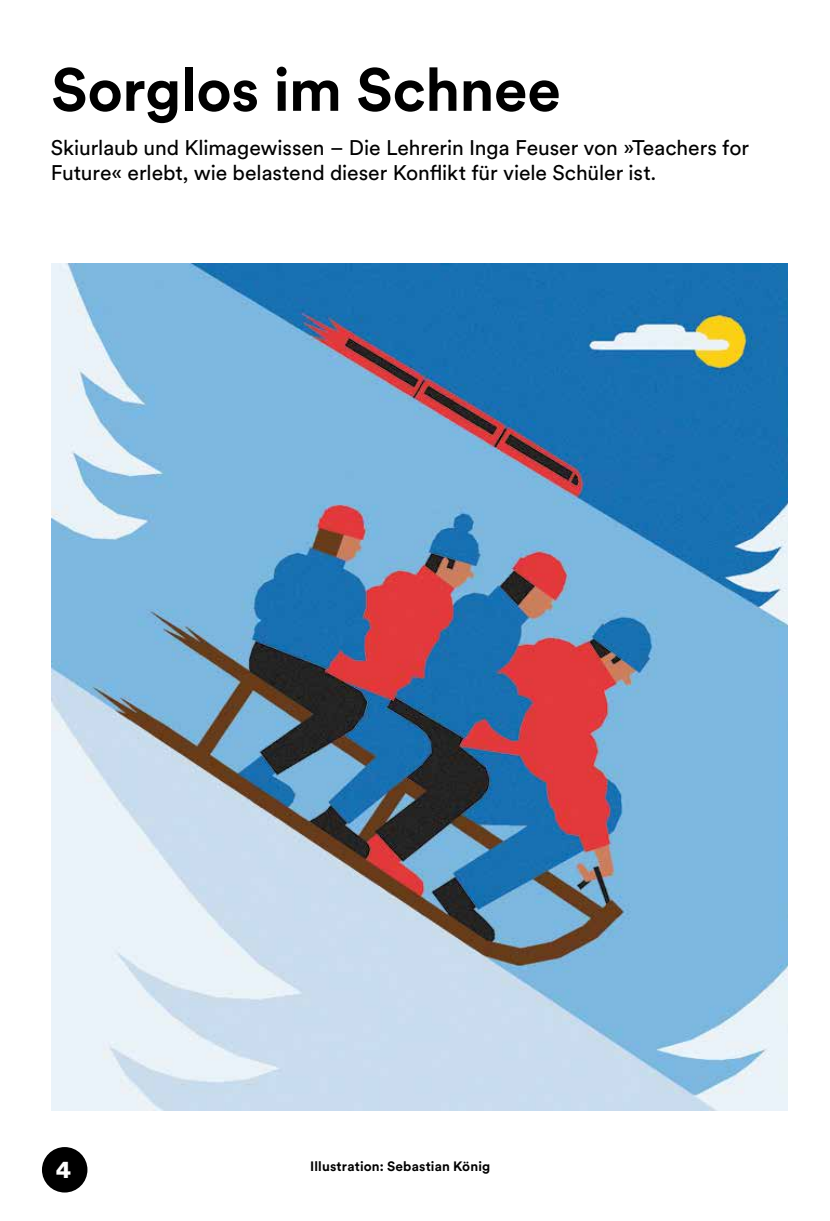
<style>
.page{position:relative;width:830px;height:1221px;background:#fff}
.page>*{position:absolute;margin:0;border:0;box-sizing:border-box;transform-origin:0 0}
.t1{font:700 60px "Circular XX";letter-spacing:-.01em;color:#000}
.t2{font:900 24.9px "Circular Std";color:#fff}
.t3{font:21px/25.5px "Circular XX";letter-spacing:-.005em;color:#000}
.t4{font:700 13.5px "Circular XX";letter-spacing:.01em;color:#000}
</style>
<div class="page">
<div style="left:42px;top:1146px;width:45px;height:46px;background:#000;border-radius:50%"></div>
<img style="left:51px;top:264px;width:736px;height:846px">
<h1 class="t1" style="left:51px;top:48px;width:511px">Sorglos im Schnee</h1>
<p class="t3" style="left:51px;top:134px;width:699px">Skiurlaub und Klimagewissen – Die Lehrerin Inga Feuser von »Teachers for<br>Future« erlebt, wie belastend dieser Konflikt für viele Schüler ist.</p>
<p class="t2" style="left:56px;top:1152px;width:17px">4</p>
<p class="t4" style="left:310px;top:1156px;width:181px">Illustration: Sebastian König</p>
</div>
